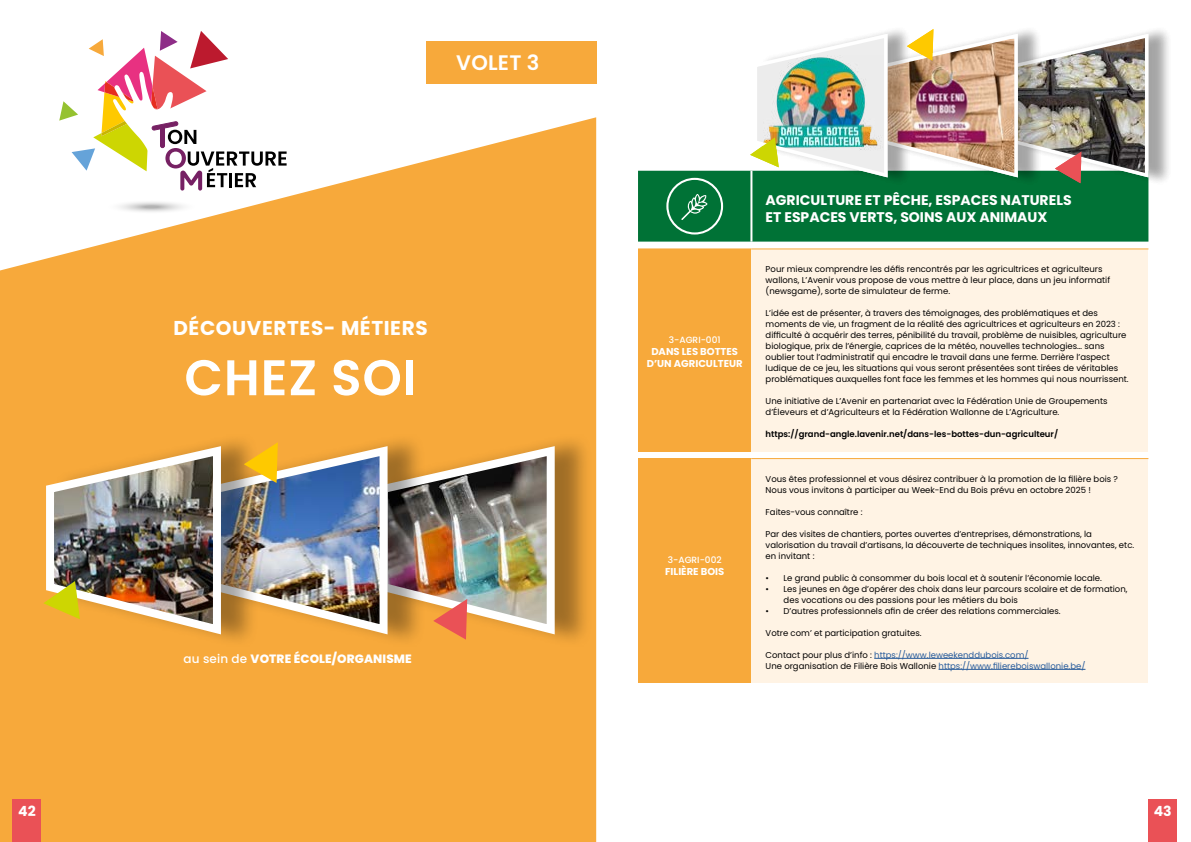
<style>
.page{position:relative;width:1191px;height:842px;background:#fff}
.page>*{position:absolute;margin:0;border:0;box-sizing:border-box;transform-origin:0 0}
.t1{font:600 50px "Poppins";letter-spacing:.02em;color:#fff}
.t2{font:600 21px "Poppins";letter-spacing:.01em;color:#fff}
.t3{font:700 20px "Poppins";letter-spacing:.03em;color:#fff}
.t4{font:700 14px/16.8px "Poppins";color:#fff}
.t5{font:800 12px "Poppins";letter-spacing:.01em;color:#fff}
.t6{font:700 10px/12px "Poppins";color:#fff;text-align:center}
.t7{font:500 9px "Poppins";color:#fff}
.t8{font:8.5px/11px "Poppins";color:#000}
.t9{font:8.5px/11px "Poppins";color:#275b9b}
.t10{font:600 8.5px "Poppins";color:#000}
.s1{font-weight:500}
.s2{color:#000}
</style>
<div class="page">
<div style="left:1148px;top:799px;width:28px;height:43px;background:#ea5156"></div>
<svg style="left:0;top:117px;width:596px;height:725px;background:#f7b14e"></svg>
<div style="left:13px;top:799px;width:28px;height:43px;background:#ea5156"></div>
<svg style="left:100px;top:198px;width:102px;height:17px"></svg>
<svg style="left:59px;top:31px;width:227px;height:160px"></svg>
<div style="left:426px;top:42px;width:170px;height:42px;background:#f7a93b"></div>
<div style="left:638px;top:249px;width:113px;height:202px;background:#f7a93b"></div>
<div style="left:751px;top:249px;width:397px;height:202px;background:#fff3e4"></div>
<hr style="left:638px;top:248px;width:113px;height:1px;background:#f7a93b">
<hr style="left:751px;top:248px;width:397px;height:1px;background:#f7a93b">
<div style="left:638px;top:459px;width:113px;height:224px;background:#f7a93b"></div>
<div style="left:751px;top:459px;width:397px;height:224px;background:#fff3e4"></div>
<hr style="left:638px;top:458px;width:113px;height:1px;background:#f7a93b">
<hr style="left:751px;top:458px;width:397px;height:1px;background:#f7a93b">
<hr style="left:874px;top:658px;width:154px;height:1px;background:#275b9b">
<hr style="left:938px;top:669px;width:147px;height:1px;background:#275b9b">
<div style="left:386px;top:431px;width:207px;height:218px;background:#000;opacity:.35"></div>
<div style="left:219px;top:431px;width:207px;height:218px;background:#f7a93b"></div>
<div style="left:53px;top:431px;width:207px;height:218px;background:#f7a93b"></div>
<img style="left:40px;top:441px;width:519px;height:199px">
<div style="left:1019px;top:25px;width:153px;height:161px;background:#000;opacity:.2"></div>
<div style="left:889px;top:25px;width:153px;height:161px;background:#fff"></div>
<img style="left:638px;top:29px;width:512px;height:213px">
<h2 class="t2" style="left:456px;top:50px;width:85px">VOLET 3</h2>
<h3 class="t3" style="left:173px;top:317px;width:256px">DÉCOUVERTES- MÉTIERS</h3>
<h1 class="t1" style="left:184px;top:349px;width:234px">CHEZ SOI</h1>
<h3 class="t5" style="left:184px;top:652px;width:230px"><span class="s1">au sein de</span> VOTRE ÉCOLE/ORGANISME</h3>
<p class="t7" style="left:669px;top:334px;width:53px">3-AGRI-001</p>
<p class="t6" style="left:647px;top:345px;width:97px">DANS LES BOTTES<br>D’UN AGRICULTEUR</p>
<p class="t7" style="left:668px;top:555px;width:55px">3-AGRI-002</p>
<p class="t6" style="left:665px;top:566px;width:61px">FILIÈRE BOIS</p>
<h3 class="t4" style="left:765px;top:192px;width:307px">AGRICULTURE ET PÊCHE, ESPACES NATURELS<br>ET ESPACES VERTS, SOINS AUX ANIMAUX</h3>
<p class="t8" style="left:765px;top:264px;width:346px">Pour mieux comprendre les défis rencontrés par les agricultrices et agriculteurs wallons, L’Avenir vous propose de vous mettre à leur place, dans un jeu informatif (newsgame), sorte de simulateur de ferme.</p>
<p class="t8" style="left:765px;top:308px;width:364px">L’idée est de présenter, à travers des témoignages, des problématiques et des moments de vie, un fragment de la réalité des agricultrices et agriculteurs en 2023 : difficulté à acquérir des terres, pénibilité du travail, problème de nuisibles, agriculture biologique, prix de l’énergie, caprices de la météo, nouvelles technologies… sans oublier tout l’administratif qui encadre le travail dans une ferme. Derrière l’aspect ludique de ce jeu, les situations qui vous seront présentées sont tirées de véritables problématiques auxquelles font face les femmes et les hommes qui nous nourrissent.</p>
<p class="t8" style="left:765px;top:396px;width:343px">Une initiative de L’Avenir en partenariat avec la Fédération Unie de Groupements d’Éleveurs et d’Agriculteurs et la Fédération Wallonne de L’Agriculture.</p>
<p class="t10" style="left:765px;top:429px;width:294px">https://grand-angle.lavenir.net/dans-les-bottes-dun-agriculteur/</p>
<p class="t8" style="left:765px;top:473px;width:354px">Vous êtes professionnel et vous désirez contribuer à la promotion de la filière bois ?<br>Nous vous invitons à participer au Week-End du Bois prévu en octobre 2025 !</p>
<p class="t8" style="left:765px;top:506px;width:98px">Faites-vous connaître :</p>
<p class="t8" style="left:765px;top:528px;width:370px">Par des visites de chantiers, portes ouvertes d’entreprises, démonstrations, la valorisation du travail d’artisans, la découverte de techniques insolites, innovantes, etc. en invitant :</p>
<p class="t8" style="left:765px;top:572px;width:338px">• Le grand public à consommer du bois local et à soutenir l’économie locale.</p>
<p class="t8" style="left:783px;top:583px;width:345px;text-indent:-18px">• Les jeunes en âge d’opérer des choix dans leur parcours scolaire et de formation, des vocations ou des passions pour les métiers du bois</p>
<p class="t8" style="left:765px;top:605px;width:296px">• D’autres professionnels afin de créer des relations commerciales.</p>
<p class="t8" style="left:765px;top:627px;width:157px">Votre com’ et participation gratuites.</p>
<p class="t9" style="left:765px;top:649px;width:321px"><span class="s2">Contact pour plus d’info :</span> https://www.leweekenddubois.com/<br><span class="s2">Une organisation de Filière Bois Wallonie</span> https://www.filiereboiswallonie.be/</p>
<h3 class="t4" style="left:18px;top:803px;width:19px">42</h3>
<h3 class="t4" style="left:1153px;top:803px;width:19px">43</h3>
</div>
